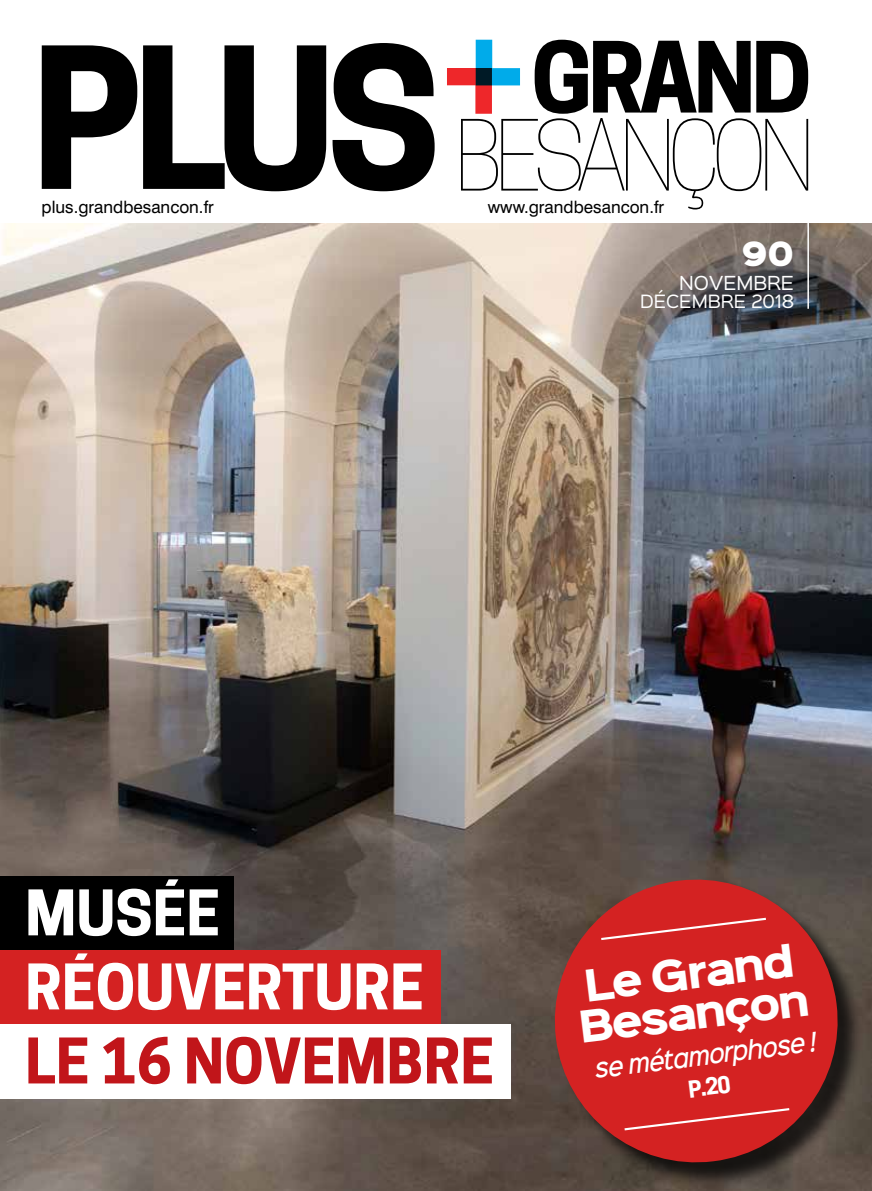
<style>
.page{position:relative;width:872px;height:1191px;background:#fff}
.page>*{position:absolute;margin:0;border:0;box-sizing:border-box;transform-origin:0 0}
.t1{font:700 58.95px/73.9px "Cooper Hewitt";color:#fff}
.t2{font:700 58.95px "Cooper Hewitt";color:#c1151a}
.t3{font:900 39.45px/40.3px "Sinkin Sans 800";color:#fff}
.t4{font:30.15px "Sinkin Sans 900 X Black";color:#fff}
.t5{font:italic 500 24.15px "Sinkin Sans 500";color:#fff;scale:.9 1}
.t6{font:700 22.05px "Cooper Hewitt";color:#fff}
.t7{font:17.4px "Sinkin Sans 400";color:#fff}
.t8{font:17.1px "Swiss 721 BT";color:#000}
.t9{font:16.5px "Sinkin Sans 400";color:#fff}
</style>
<div class="page">
<img style="left:0;top:223px;width:872px;height:968px">
<hr style="left:807px;top:208px;width:2px;height:101px;background:#fff">
<svg style="left:42px;top:43px;width:392px;height:148px;fill:#000"></svg>
<svg style="left:447px;top:40px;width:361px;height:169px"></svg>
<div style="left:0;top:876px;width:233px;height:74px;background:#000"></div>
<div style="left:0;top:950px;width:440px;height:74px;background:#d42222"></div>
<div style="left:0;top:1024px;width:510px;height:74px;background:#fff"></div>
<div style="left:558px;top:883px;width:306px;height:305px;background:#000;opacity:.75"></div>
<svg style="left:546px;top:871px;width:300px;height:299px;background:#a72d2b"></svg>
<svg style="left:599px;top:916px;width:169px;height:25px;background:#d73434"></svg>
<svg style="left:622px;top:1106px;width:169px;height:25px;background:#d63434"></svg>
<p class="t8" style="left:42px;top:197px;width:174px">plus.grandbesancon.fr</p>
<p class="t8" style="left:488px;top:197px;width:178px">www.grandbesancon.fr</p>
<h3 class="t4" style="left:741px;top:237px;width:54px">90</h3>
<p class="t7" style="left:679px;top:268px;width:116px">NOVEMBRE</p>
<p class="t9" style="left:640px;top:287px;width:155px">DÉCEMBRE 2018</p>
<h1 class="t1" style="left:25px;top:876px;width:400px">MUSÉE<br>RÉOUVERTURE</h1>
<h1 class="t2" style="left:25px;top:1026px;width:470px">LE 16 NOVEMBRE</h1>
<h2 class="t3" style="left:571px;top:969px;width:234px;rotate:-7deg">Le Grand<br>Besançon</h2>
<h3 class="t5" style="left:592px;top:1048px;width:249px;rotate:-7deg">se métamorphose !</h3>
<p class="t6" style="left:687px;top:1076px;width:44px;rotate:-7deg">P.20</p>
</div>
